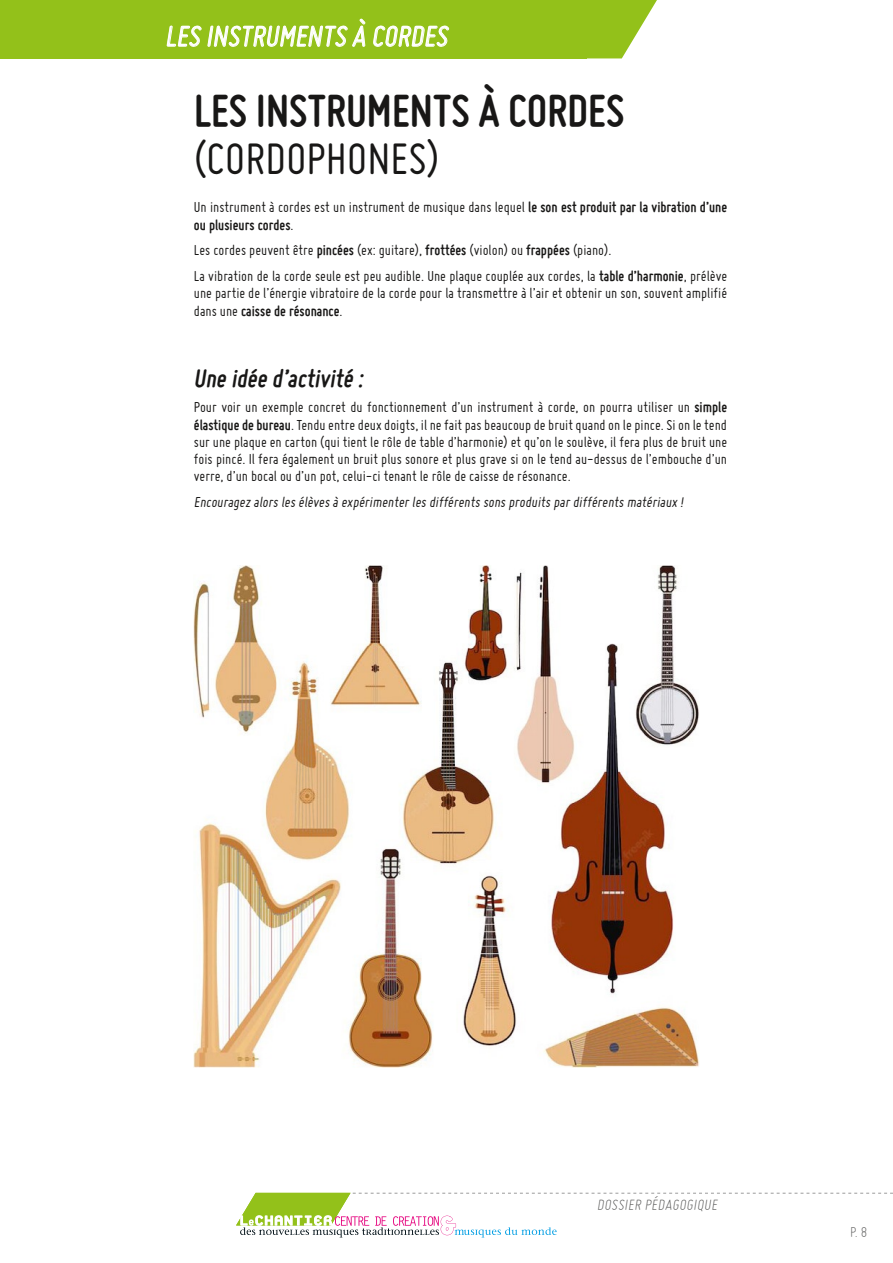
<style>
.page{position:relative;width:893px;height:1263px;background:#fff}
.page>*{position:absolute;margin:0;border:0;box-sizing:border-box;transform-origin:0 0}
.Titre_0{font:700 48px/48px "Miso";letter-spacing:.005em;color:#181716}
.EntetePage-Titre{font:italic 31.5px "Miso";color:#fff}
.Titre_3{font:italic 700 27px "Miso";color:#181716}
.PiedPage-Txt{font:italic 300 16.5px "Miso";color:#565655}
.Texte_normal{font:15.75px/17.2px "Miso";color:#181716;text-align:justify}
.Texte_normal-2{font:italic 15.75px "Miso";color:#181716}
.PiedPage-NumPage{font:300 15.75px "Miso";color:#565655}
.s1{font-weight:400}
.s2{font-weight:700}
</style>
<div class="page">
<svg style="left:236px;top:1193px;width:657px;height:44px"></svg>
<div style="left:0;top:0;width:587px;height:58px;background:#93c11a"></div>
<svg style="left:167px;top:26px;width:34px;height:21px"></svg>
<svg style="left:208px;top:19px;width:157px;height:28px"></svg>
<svg style="left:373px;top:0;width:284px;height:58px"></svg>
<img style="left:194px;top:566px;width:505px;height:501px">
<p class="EntetePage-Titre" style="left:165px;top:19px;width:282px">Les instruments à cordes</p>
<p class="Titre_0" style="left:194px;top:86px;width:432px">Les instruments à cordes <span class="s1">(Cordophones)</span></p>
<p class="Texte_normal" style="left:194px;top:198px;width:535px">Un instrument à cordes est un instrument de musique dans lequel <span class="s2">le son est produit par la vibration d’une ou plusieurs cordes</span>.</p>
<p class="Texte_normal" style="left:194px;top:241px;width:419px">Les cordes peuvent être <span class="s2">pincées</span> (ex: guitare), <span class="s2">frottées</span> (violon) ou <span class="s2">frappées</span> (piano).</p>
<p class="Texte_normal" style="left:194px;top:267px;width:535px">La vibration de la corde seule est peu audible. Une plaque couplée aux cordes, la <span class="s2">table d’harmonie</span>, prélève une partie de l’énergie vibratoire de la corde pour la transmettre à l’air et obtenir un son, souvent amplifié dans une <span class="s2">caisse de résonance</span>.</p>
<p class="Titre_3" style="left:194px;top:363px;width:175px">Une idée d’activité :</p>
<p class="Texte_normal" style="left:194px;top:398px;width:535px">Pour voir un exemple concret du fonctionnement d’un instrument à corde, on pourra utiliser un <span class="s2">simple élastique de bureau</span>. Tendu entre deux doigts, il ne fait pas beaucoup de bruit quand on le pince. Si on le tend sur une plaque en carton (qui tient le rôle de table d’harmonie) et qu’on le soulève, il fera plus de bruit une fois pincé. Il fera également un bruit plus sonore et plus grave si on le tend au-dessus de l’embouche d’un verre, d’un bocal ou d’un pot, celui-ci tenant le rôle de caisse de résonance.</p>
<p class="Texte_normal-2" style="left:194px;top:493px;width:494px">Encouragez alors les élèves à expérimenterles différents sons produits pardifférents matériaux !</p>
<p class="PiedPage-Txt" style="left:597px;top:1195px;width:125px">DOSSIER PÉDAGOGIQUE</p>
<p class="PiedPage-NumPage" style="left:850px;top:1223px;width:19px">P. 8</p>
</div>
